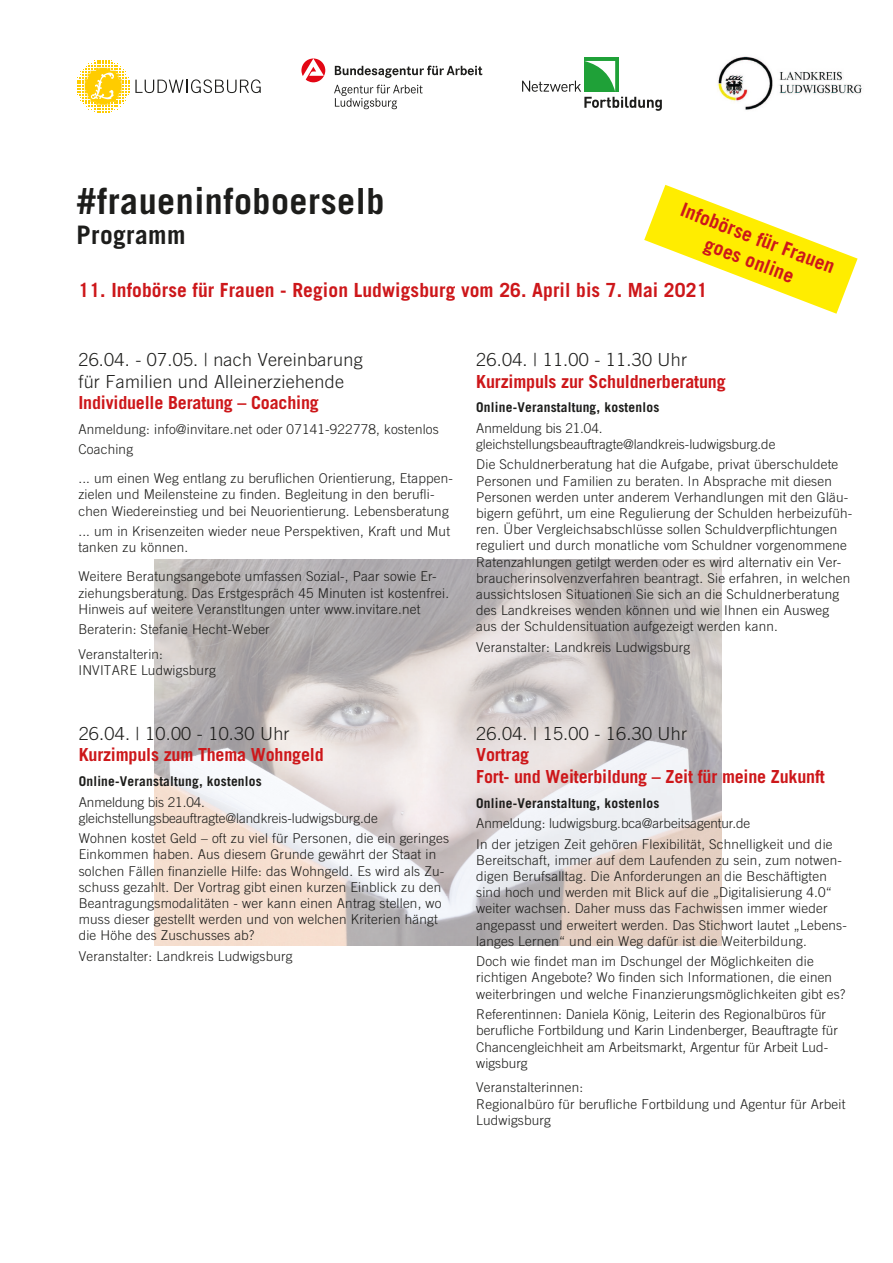
<style>
.page{position:relative;width:893px;height:1263px;background:#fff}
.page>*{position:absolute;margin:0;border:0;box-sizing:border-box;transform-origin:0 0}
.t1{font:700 36px "Ludwigsburg Trade Gothic";color:#1d1d1b}
.t2{font:700 25.5px "Ludwigsburg Trade Gothic";color:#1d1d1b}
.t3{font:700 19.5px/23.4px "Ludwigsburg Trade Gothic";letter-spacing:-.01em;color:#cd171a;text-align:center}
.t4{font:700 18px/21.6px "Ludwigsburg Trade Gothic";letter-spacing:-.025em;color:#cd171a}
.t5{font:300 18px/21.6px "Ludwigsburg Trade Gothic";color:#1d1d1b}
.t6{font:300 13.5px/16.2px "Ludwigsburg Trade Gothic";color:#1d1d1b}
.t7{font:300 13.5px/16.2px "Ludwigsburg Trade Gothic";letter-spacing:-.02em;color:#1d1d1b}
.t8{font:700 13.5px "Ludwigsburg Trade Gothic";color:#1d1d1b}
</style>
<div class="page">
<div style="left:584px;top:57px;width:35px;height:35px;background:#1fa138"></div>
<svg style="left:522px;top:61px;width:140px;height:50px"></svg>
<svg style="left:334px;top:85px;width:89px;height:24px"></svg>
<svg style="left:335px;top:66px;width:147px;height:12px"></svg>
<svg style="left:301px;top:58px;width:24px;height:24px"></svg>
<img style="left:717px;top:56px;width:145px;height:54px">
<img style="left:154px;top:559px;width:568px;height:386px">
<svg style="left:77px;top:60px;width:52px;height:52px"></svg>
<svg style="left:135px;top:79px;width:126px;height:14px"></svg>
<svg style="left:644px;top:185px;width:214px;height:129px"></svg>
<h1 class="t1" style="left:77px;top:179px;width:310px">#fraueninfoboerselb</h1>
<h2 class="t2" style="left:77px;top:219px;width:111px">Programm</h2>
<h3 class="t3" style="left:686px;top:198px;width:165px;rotate:21deg">Infobörse für Frauen goes online</h3>
<h3 class="t3" style="left:78px;top:278px;width:631px">11. Infobörse für Frauen - Region Ludwigsburg vom 26. April bis 7. Mai 2021</h3>
<h3 class="t5" style="left:78px;top:348px;width:286px">26.04. - 07.05. | nach Vereinbarung für Familien und Alleinerziehende</h3>
<h3 class="t4" style="left:78px;top:392px;width:242px">Individuelle Beratung – Coaching</h3>
<p class="t6" style="left:78px;top:419px;width:362px;line-height:20.4px">Anmeldung: info@invitare.net oder 07141-922778, kostenlos<br>Coaching</p>
<p class="t6" style="left:78px;top:470px;width:376px">... um einen Weg entlang zu beruflichen Orientierung, Etappen&shy;zielen und Meilensteine zu finden. Begleitung in den berufli&shy;chen Wiedereinstieg und bei Neuorientierung. Lebensberatung</p>
<p class="t6" style="left:78px;top:523px;width:373px">... um in Krisenzeiten wieder neue Perspektiven, Kraft und Mut tanken zu können.</p>
<p class="t6" style="left:78px;top:568px;width:372px">Weitere Beratungsangebote umfassen Sozial-, Paar sowie Er&shy;ziehungsberatung. Das Erstgespräch 45 Minuten ist kostenfrei.<br>Hinweis auf weitere Veranstltungen unter www.invitare.net</p>
<p class="t6" style="left:78px;top:617px;width:193px;line-height:24.8px">Beraterin: Stefanie Hecht-Weber<br>Veranstalterin:</p>
<p class="t6" style="left:78px;top:662px;width:139px">INVITARE Ludwigsburg</p>
<h3 class="t5" style="left:79px;top:722px;width:213px">26.04. | 10.00 - 10.30 Uhr</h3>
<h3 class="t4" style="left:79px;top:744px;width:247px">Kurzimpuls zum Thema Wohngeld</h3>
<p class="t8" style="left:79px;top:773px;width:185px">Online-Veranstaltung, kostenlos</p>
<p class="t7" style="left:79px;top:793px;width:301px">Anmeldung bis 21.04. gleichstellungsbeauftragte@landkreis-ludwigsburg.de</p>
<p class="t6" style="left:79px;top:830px;width:372px">Wohnen kostet Geld – oft zu viel für Personen, die ein geringes Einkommen haben. Aus diesem Grunde gewährt der Staat in solchen Fällen finanzielle Hilfe: das Wohngeld. Es wird als Zu&shy;schuss gezahlt. Der Vortrag gibt einen kurzen Einblick zu den Beantragungsmodalitäten - wer kann einen Antrag stellen, wo muss dieser gestellt werden und von welchen Kriterien hängt die Höhe des Zuschusses ab?</p>
<p class="t6" style="left:79px;top:948px;width:216px">Veranstalter: Landkreis Ludwigsburg</p>
<h3 class="t5" style="left:476px;top:348px;width:213px">26.04. | 11.00 - 11.30 Uhr</h3>
<h3 class="t4" style="left:476px;top:370px;width:251px">Kurzimpuls zur Schuldnerberatung</h3>
<p class="t8" style="left:476px;top:399px;width:185px">Online-Veranstaltung, kostenlos</p>
<p class="t7" style="left:476px;top:420px;width:301px">Anmeldung bis 21.04. gleichstellungsbeauftragte@landkreis-ludwigsburg.de</p>
<p class="t6" style="left:476px;top:456px;width:378px">Die Schuldnerberatung hat die Aufgabe, privat überschuldete Personen und Familien zu beraten. In Absprache mit diesen Personen werden unter anderem Verhandlungen mit den Gläu&shy;bigern geführt, um eine Regulierung der Schulden herbeizufüh&shy;ren. Über Vergleichsabschlüsse sollen Schuldverpflichtungen reguliert und durch monatliche vom Schuldner vorgenommene Ratenzahlungen getilgt werden oder es wird alternativ ein Ver&shy;braucherinsolvenzverfahren beantragt. Sie erfahren, in welchen aussichtslosen Situationen Sie sich an die Schuldnerberatung des Landkreises wenden können und wie Ihnen ein Ausweg aus der Schuldensituation aufgezeigt werden kann.</p>
<p class="t6" style="left:476px;top:639px;width:216px">Veranstalter: Landkreis Ludwigsburg</p>
<h3 class="t5" style="left:476px;top:722px;width:213px">26.04. | 15.00 - 16.30 Uhr</h3>
<h3 class="t4" style="left:476px;top:744px;width:350px">Vortrag<br>Fort- und Weiterbildung – Zeit für meine Zukunft</h3>
<p class="t8" style="left:476px;top:795px;width:185px">Online-Veranstaltung, kostenlos</p>
<p class="t6" style="left:476px;top:813px;width:358px;line-height:20.4px">Anmeldung: ludwigsburg.bca@arbeitsagentur.de<br>In der jetzigen Zeit gehören Flexibilität, Schnelligkeit und die</p>
<p class="t6" style="left:476px;top:852px;width:372px">Bereitschaft, immer auf dem Laufenden zu sein, zum notwen&shy;digen Berufsalltag. Die Anforderungen an die Beschäftigten sind hoch und werden mit Blick auf die „Digitalisierung 4.0“ weiter wachsen. Daher muss das Fachwissen immer wieder angepasst und erweitert werden. Das Stichwort lautet „Lebens&shy;langes Lernen“ und ein Weg dafür ist die Weiterbildung.</p>
<p class="t6" style="left:476px;top:953px;width:371px">Doch wie findet man im Dschungel der Möglichkeiten die richtigen Angebote? Wo finden sich Informationen, die einen weiterbringen und welche Finanzierungsmöglichkeiten gibt es?</p>
<p class="t6" style="left:476px;top:1006px;width:363px">Referentinnen: Daniela König, Leiterin des Regionalbüros für berufliche Fortbildung und Karin Lindenberger, Beauftragte für Chancengleichheit am Arbeitsmarkt, Argentur für Arbeit Lud&shy;wigsburg</p>
<p class="t6" style="left:476px;top:1079px;width:371px">Veranstalterinnen:<br>Regionalbüro für berufliche Fortbildung und Agentur für Arbeit<br>Ludwigsburg</p>
</div>
